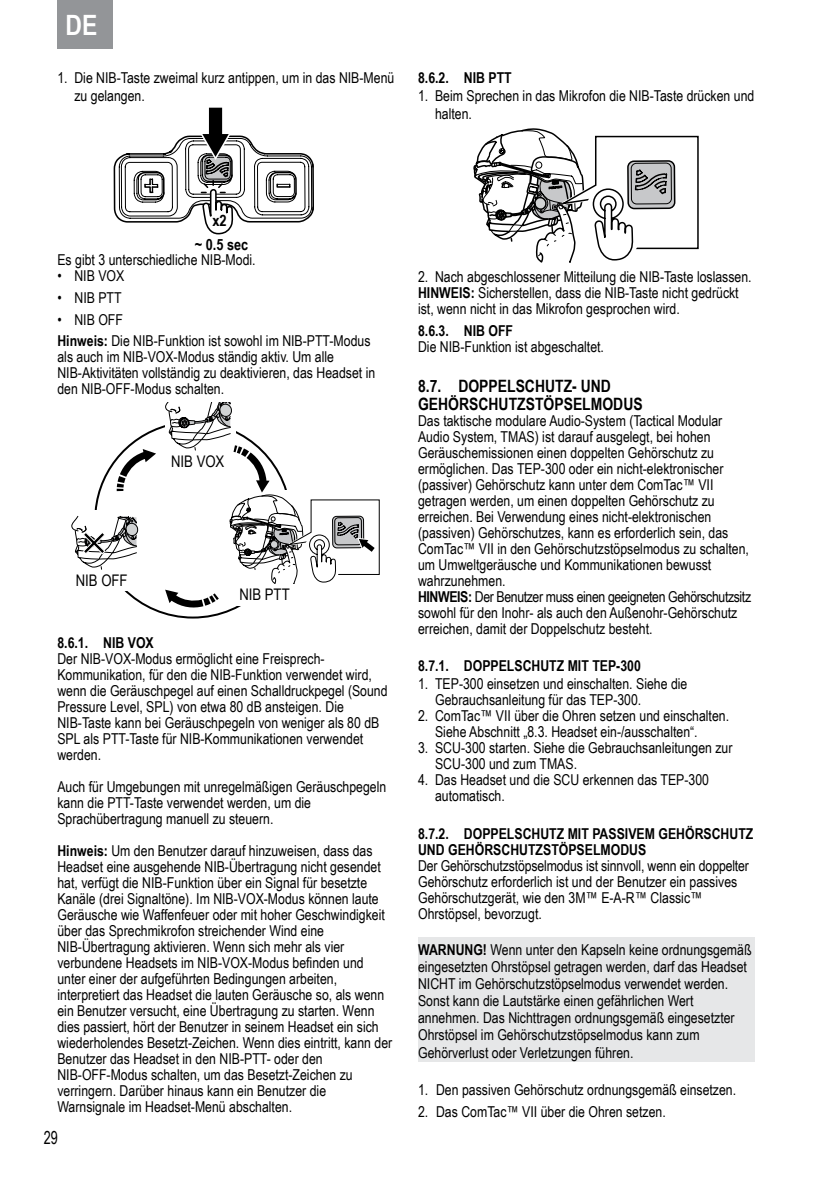
<style>
.page{position:relative;width:840px;height:1191px;background:#fff}
.page>*{position:absolute;margin:0;border:0;box-sizing:border-box;transform-origin:0 0}
.t1{font:700 28px "Arial Narrow";color:#fff}
.t2{font:18px "Arial Narrow";color:#000;scale:.85 1}
.t3{font:700 17px/18px "Arial Narrow";color:#000}
.t4{font:16px "Arial Narrow";color:#000}
.t5{font:700 15.8px "Arial Narrow";color:#000}
.t6{font:700 15.6px "Arial Narrow";color:#000}
.t7{font:15px/16px "Arial Narrow";color:#000}
.t8{font:700 15px/16px "Arial Narrow";color:#000}
.s1{font-weight:700}
</style>
<div class="page">
<div style="left:57px;top:0;width:56px;height:49px;background:#939598"></div>
<div style="left:418px;top:937px;width:337px;height:124px;background:#e6e7e8"></div>
<svg style="left:473px;top:128px;width:226px;height:135px"></svg>
<svg style="left:113px;top:107px;width:201px;height:128px"></svg>
<svg style="left:72px;top:402px;width:308px;height:217px"></svg>
<h1 class="t1" style="left:65px;top:15px;width:33px">DE</h1>
<p class="t7" style="left:74px;top:70px;width:321px;line-height:18px;text-indent:-17px">1. Die NIB-Taste zweimal kurz antippen, um in das NIB-Menü zu gelangen.</p>
<p class="t8" style="left:418px;top:71px;width:95px">8.6.2. NIB PTT</p>
<p class="t7" style="left:435px;top:88px;width:321px;line-height:18px;text-indent:-17px">1. Beim Sprechen in das Mikrofon die NIB-Taste drücken und halten.</p>
<p class="t5" style="left:212px;top:214px;width:16px">x2</p>
<p class="t6" style="left:195px;top:238px;width:55px">~ 0.5 sec</p>
<p class="t7" style="left:57px;top:254px;width:200px">Es gibt 3 unterschiedliche NIB-Modi.</p>
<p class="t7" style="left:57px;top:270px;width:68px">• NIB VOX</p>
<p class="t7" style="left:57px;top:291px;width:66px">• NIB PTT</p>
<p class="t7" style="left:57px;top:310px;width:315px;line-height:21.6px">• NIB OFF<br><span class="s1">Hinweis:</span> Die NIB-Funktion ist sowohl im NIB-PTT-Modus</p>
<p class="t7" style="left:57px;top:351px;width:319px">als auch im NIB-VOX-Modus ständig aktiv. Um alle<br>NIB-Aktivitäten vollständig zu deaktivieren, das Headset in den NIB-OFF-Modus schalten.</p>
<p class="t4" style="left:76px;top:575px;width:53px">NIB OFF</p>
<p class="t4" style="left:171px;top:456px;width:55px">NIB VOX</p>
<p class="t4" style="left:239px;top:589px;width:52px">NIB PTT</p>
<p class="t8" style="left:57px;top:636px;width:98px">8.6.1. NIB VOX</p>
<p class="t7" style="left:57px;top:652px;width:332px">Der NIB-VOX-Modus ermöglicht eine Freisprech-Kommunikation, für den die NIB-Funktion verwendet wird, wenn die Geräuschpegel auf einen Schalldruckpegel (Sound Pressure Level, SPL) von etwa 80 dB ansteigen. Die NIB-Taste kann bei Geräuschpegeln von weniger als 80 dB SPL als PTT-Taste für NIB-Kommunikationen verwendet werden.</p>
<p class="t7" style="left:57px;top:780px;width:330px">Auch für Umgebungen mit unregelmäßigen Geräuschpegeln kann die PTT-Taste verwendet werden, um die<br>Sprachübertragung manuell zu steuern.</p>
<p class="t7" style="left:57px;top:844px;width:336px"><span class="s1">Hinweis:</span> Um den Benutzer darauf hinzuweisen, dass das Headset eine ausgehende NIB-Übertragung nicht gesendet hat, verfügt die NIB-Funktion über ein Signal für besetzte Kanäle (drei Signaltöne). Im NIB-VOX-Modus können laute Geräusche wie Waffenfeuer oder mit hoher Geschwindigkeit über das Sprechmikrofon streichender Wind eine NIB-Übertragung aktivieren. Wenn sich mehr als vier verbundene Headsets im NIB-VOX-Modus befinden und unter einer der aufgeführten Bedingungen arbeiten, interpretiert das Headset die lauten Geräusche so, als wenn ein Benutzer versucht, eine Übertragung zu starten. Wenn dies passiert, hört der Benutzer in seinem Headset ein sich wiederholendes Besetzt-Zeichen. Wenn dies eintritt, kann der Benutzer das Headset in den NIB-PTT- oder den NIB-OFF-Modus schalten, um das Besetzt-Zeichen zu verringern. Darüber hinaus kann ein Benutzer die Warnsignale im Headset-Menü abschalten.</p>
<p class="t2" style="left:44px;top:1131px;width:18px">29</p>
<p class="t7" style="left:418px;top:270px;width:335px">2. Nach abgeschlossener Mitteilung die NIB-Taste loslassen.<br><span class="s1">HINWEIS:</span> Sicherstellen, dass die NIB-Taste nicht gedrückt ist, wenn nicht in das Mikrofon gesprochen wird.</p>
<p class="t8" style="left:418px;top:324px;width:96px">8.6.3. NIB OFF</p>
<p class="t7" style="left:418px;top:340px;width:187px">Die NIB-Funktion ist abgeschaltet.</p>
<p class="t3" style="left:418px;top:378px;width:226px">8.7. DOPPELSCHUTZ- UND<br>GEHÖRSCHUTZSTÖPSELMODUS</p>
<p class="t7" style="left:418px;top:414px;width:335px">Das taktische modulare Audio-System (Tactical Modular Audio System, TMAS) ist darauf ausgelegt, bei hohen Geräuschemissionen einen doppelten Gehörschutz zu ermöglichen. Das TEP-300 oder ein nicht-elektronischer (passiver) Gehörschutz kann unter dem ComTac™ VII getragen werden, um einen doppelten Gehörschutz zu erreichen. Bei Verwendung eines nicht-elektronischen (passiven) Gehörschutzes, kann es erforderlich sein, das ComTac™ VII in den Gehörschutzstöpselmodus zu schalten, um Umweltgeräusche und Kommunikationen bewusst wahrzunehmen.<br><span class="s1">HINWEIS:</span> Der Benutzer muss einen geeigneten Gehörschutzsitz sowohl für den Inohr- als auch den Außenohr-Gehörschutz erreichen, damit der Doppelschutz besteht.</p>
<p class="t8" style="left:418px;top:659px;width:224px">8.7.1. DOPPELSCHUTZ MIT TEP-300</p>
<p class="t7" style="left:435px;top:677px;width:254px;text-indent:-17px">1. TEP-300 einsetzen und einschalten. Siehe die<br>Gebrauchsanleitung für das TEP-300.</p>
<p class="t7" style="left:435px;top:709px;width:296px;text-indent:-17px">2. ComTac™ VII über die Ohren setzen und einschalten.<br>Siehe Abschnitt „8.3. Headset ein-/ausschalten“.</p>
<p class="t7" style="left:435px;top:741px;width:299px;text-indent:-17px">3. SCU-300 starten. Siehe die Gebrauchsanleitungen zur<br>SCU-300 und zum TMAS.</p>
<p class="t7" style="left:435px;top:773px;width:275px;text-indent:-17px">4. Das Headset und die SCU erkennen das TEP-300 automatisch.</p>
<p class="t8" style="left:418px;top:827px;width:337px">8.7.2. DOPPELSCHUTZ MIT PASSIVEM GEHÖRSCHUTZ<br>UND GEHÖRSCHUTZSTÖPSELMODUS</p>
<p class="t7" style="left:418px;top:859px;width:332px">Der Gehörschutzstöpselmodus ist sinnvoll, wenn ein doppelter Gehörschutz erforderlich ist und der Benutzer ein passives Gehörschutzgerät, wie den 3M™ E-A-R™ Classic™ Ohrstöpsel, bevorzugt.</p>
<p class="t7" style="left:418px;top:943px;width:335px;line-height:17.2px"><span class="s1">WARNUNG!</span> Wenn unter den Kapseln keine ordnungsgemäß eingesetzten Ohrstöpsel getragen werden, darf das Headset NICHT im Gehörschutzstöpselmodus verwendet werden.<br>Sonst kann die Lautstärke einen gefährlichen Wert annehmen. Das Nichttragen ordnungsgemäß eingesetzter Ohrstöpsel im Gehörschutzstöpselmodus kann zum Gehörverlust oder Verletzungen führen.</p>
<p class="t7" style="left:418px;top:1083px;width:320px">1. Den passiven Gehörschutz ordnungsgemäß einsetzen.</p>
<p class="t7" style="left:418px;top:1105px;width:249px">2. Das ComTac™ VII über die Ohren setzen.</p>
</div>
